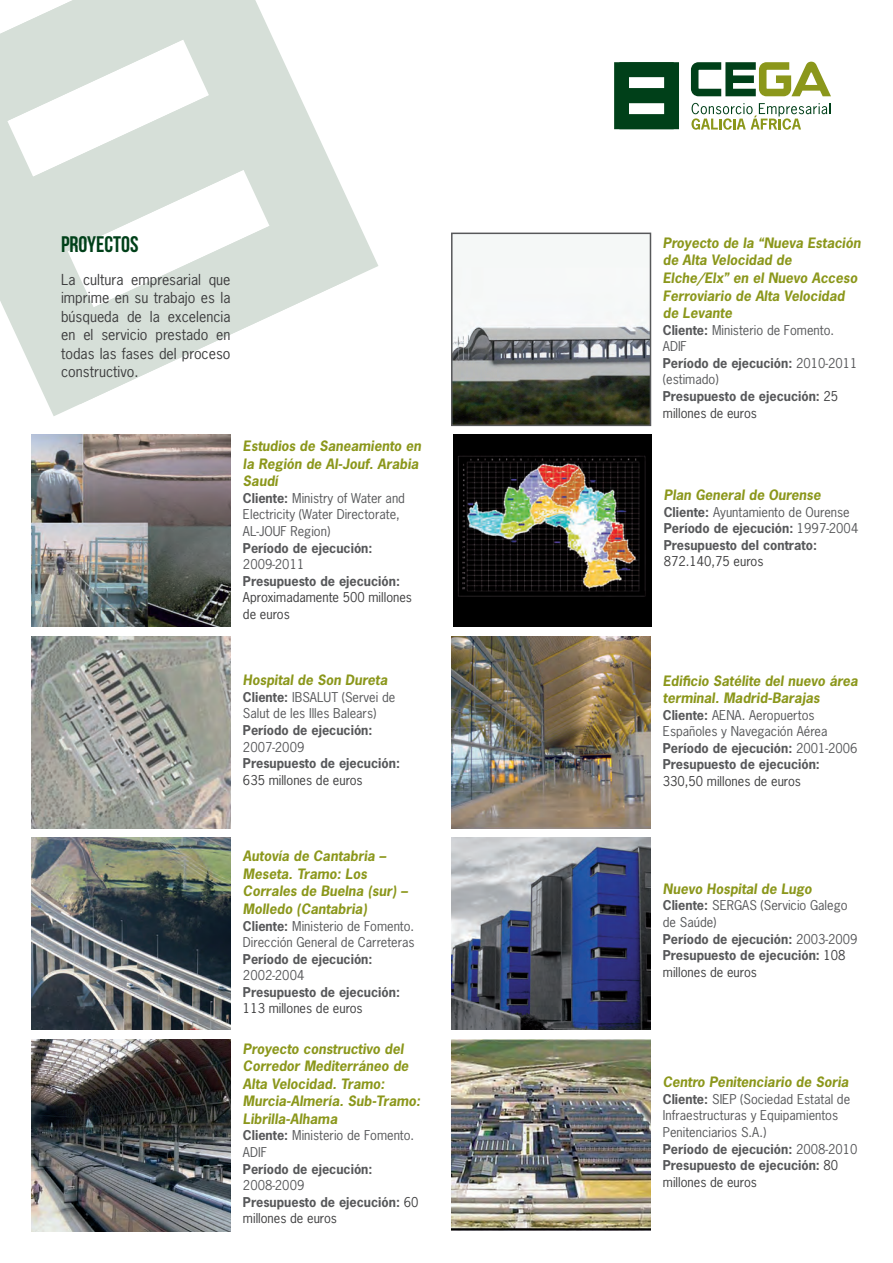
<style>
.page{position:relative;width:893px;height:1263px;background:#fff}
.page>*{position:absolute;margin:0;border:0;box-sizing:border-box;transform-origin:0 0}
.t1{font:22.5px "Bebas Neue";color:#004019}
.t2{font:14.25px/18.6px "News Gothic Std";color:#3e3e3f;text-align:justify}
.t3{font:italic 700 13.5px/17.5px "News Gothic Std";color:#8b971b}
.t4{font:700 12.75px/16.5px "News Gothic Std";color:#57585a}
.t5{font:12.75px/16.5px "News Gothic Std";color:#57585a}
.t6{font:12.75px/16.5px "News Gothic Std";color:#3e3e3f}
.s1{font-weight:700}
.s2{font-weight:400}
.s3{font-weight:400;color:#3e3e3f}
.s4{color:#3e3e3f}
</style>
<div class="page">
<svg style="left:691px;top:103px;width:139px;height:27px"></svg>
<svg style="left:614px;top:62px;width:65px;height:67px"></svg>
<svg style="left:691px;top:62px;width:140px;height:34px"></svg>
<svg style="left:0;top:0;width:378px;height:404px;fill:#d6dfd8"></svg>
<img style="left:452px;top:1039px;width:198px;height:191px">
<img style="left:32px;top:1039px;width:199px;height:192px">
<img style="left:452px;top:636px;width:198px;height:192px">
<img style="left:452px;top:838px;width:198px;height:192px">
<div style="left:453px;top:435px;width:198px;height:192px;background:#000"></div>
<img style="left:458px;top:455px;width:188px;height:142px">
<img style="left:32px;top:435px;width:199px;height:192px">
<img style="left:32px;top:636px;width:199px;height:192px">
<img style="left:32px;top:838px;width:199px;height:192px">
<img style="left:454px;top:301px;width:194px;height:122px">
<div style="left:451px;top:233px;width:200px;height:193px;border:2px solid #57585a"></div>
<h1 class="t1" style="left:61px;top:232px;width:79px">PROYECTOS</h1>
<p class="t2" style="left:61px;top:270px;width:171px">La cultura empresarial que imprime en su trabajo es la búsqueda de la excelencia en el servicio prestado en todas las fases del proceso constructivo.</p>
<p class="t3" style="left:243px;top:437px;width:180px">Estudios de Saneamiento en la Región de Al-Jouf. Arabia<br>Saudí</p>
<p class="t5" style="left:243px;top:490px;width:164px"><span class="s1">Cliente:</span> Ministry of Water and<br>Electricity (Water Directorate,<br>AL-JOUF Region)</p>
<p class="t4" style="left:243px;top:539px;width:131px">Período de ejecución:</p>
<p class="t5" style="left:243px;top:556px;width:63px">2009-2011</p>
<p class="t4" style="left:243px;top:572px;width:158px">Presupuesto de ejecución:</p>
<p class="t6" style="left:243px;top:589px;width:171px">Aproximadamente 500 millones de euros</p>
<p class="t3" style="left:243px;top:671px;width:146px">Hospital de Son Dureta</p>
<p class="t5" style="left:243px;top:689px;width:154px"><span class="s1">Cliente:</span> IBSALUT (Servei de<br>Salut de les Illes Balears)</p>
<p class="t4" style="left:243px;top:722px;width:131px">Período de ejecución:</p>
<p class="t5" style="left:243px;top:738px;width:63px">2007-2009</p>
<p class="t4" style="left:243px;top:755px;width:158px">Presupuesto de ejecución:</p>
<p class="t6" style="left:243px;top:772px;width:121px">635 millones de euros</p>
<p class="t3" style="left:243px;top:847px;width:166px">Autovía de Cantabria –<br>Meseta. Tramo: Los<br>Corrales de Buelna (sur) –<br>Molledo (Cantabria)</p>
<p class="t5" style="left:243px;top:917px;width:173px"><span class="s1">Cliente:</span> Ministerio de Fomento.<br>Dirección General de Carreteras</p>
<p class="t4" style="left:243px;top:950px;width:131px">Período de ejecución:</p>
<p class="t5" style="left:243px;top:967px;width:63px">2002-2004</p>
<p class="t4" style="left:243px;top:983px;width:158px">Presupuesto de ejecución:</p>
<p class="t6" style="left:243px;top:1000px;width:121px">113 millones de euros</p>
<p class="t3" style="left:243px;top:1040px;width:179px">Proyecto constructivo del<br>Corredor Mediterráneo de<br>Alta Velocidad. Tramo:<br>Murcia-Almería. Sub-Tramo:<br>Librilla-Alhama</p>
<p class="t5" style="left:243px;top:1127px;width:173px"><span class="s1">Cliente:</span> Ministerio de Fomento.<br>ADIF</p>
<p class="t4" style="left:243px;top:1160px;width:131px">Período de ejecución:</p>
<p class="t4" style="left:243px;top:1177px;width:177px"><span class="s2">2008-2009<br></span>Presupuesto de ejecución: <span class="s3">60 millones de euros</span></p>
<p class="t3" style="left:663px;top:234px;width:199px">Proyecto de la “Nueva Estación de Alta Velocidad de<br>Elche/Elx” en el Nuevo Acceso<br>Ferroviario de Alta Velocidad de Levante</p>
<p class="t4" style="left:663px;top:321px;width:196px">Cliente: <span class="s2">Ministerio de Fomento.<br>ADIF<br></span>Período de ejecución: <span class="s2">2010-2011 (estimado)<br></span>Presupuesto de ejecución: <span class="s3">25 millones de euros</span></p>
<p class="t3" style="left:664px;top:486px;width:159px">Plan General de Ourense</p>
<p class="t4" style="left:664px;top:503px;width:196px">Cliente: <span class="s2">Ayuntamiento de Ourense<br></span>Período de ejecución: <span class="s2">1997-2004<br></span>Presupuesto del contrato:</p>
<p class="t6" style="left:664px;top:553px;width:101px">872.140,75 euros</p>
<p class="t3" style="left:663px;top:672px;width:197px">Edificio Satélite del nuevo área terminal. Madrid-Barajas</p>
<p class="t4" style="left:663px;top:706px;width:196px">Cliente: <span class="s2">AENA. Aeropuertos<br>Españoles y Navegación Aérea<br></span>Período de ejecución: <span class="s2">2001-2006<br></span>Presupuesto de ejecución:</p>
<p class="t6" style="left:663px;top:773px;width:140px">330,50 millones de euros</p>
<p class="t3" style="left:663px;top:880px;width:151px">Nuevo Hospital de Lugo</p>
<p class="t4" style="left:663px;top:897px;width:196px">Cliente: <span class="s2">SERGAS (Servicio Galego de Saúde)<br></span>Período de ejecución: <span class="s2">2003-2009<br></span>Presupuesto de ejecución: <span class="s3">108 millones de euros</span></p>
<p class="t3" style="left:663px;top:1073px;width:187px">Centro Penitenciario de Soria</p>
<p class="t5" style="left:663px;top:1091px;width:196px"><span class="s1">Cliente:</span> SIEP (Sociedad Estatal de<br>Infraestructuras y Equipamientos<br>Penitenciarios S.A.)<br><span class="s1">Período de ejecución:</span> 2008-2010<br><span class="s1">Presupuesto de ejecución:</span> <span class="s4">80 millones de euros</span></p>
</div>
